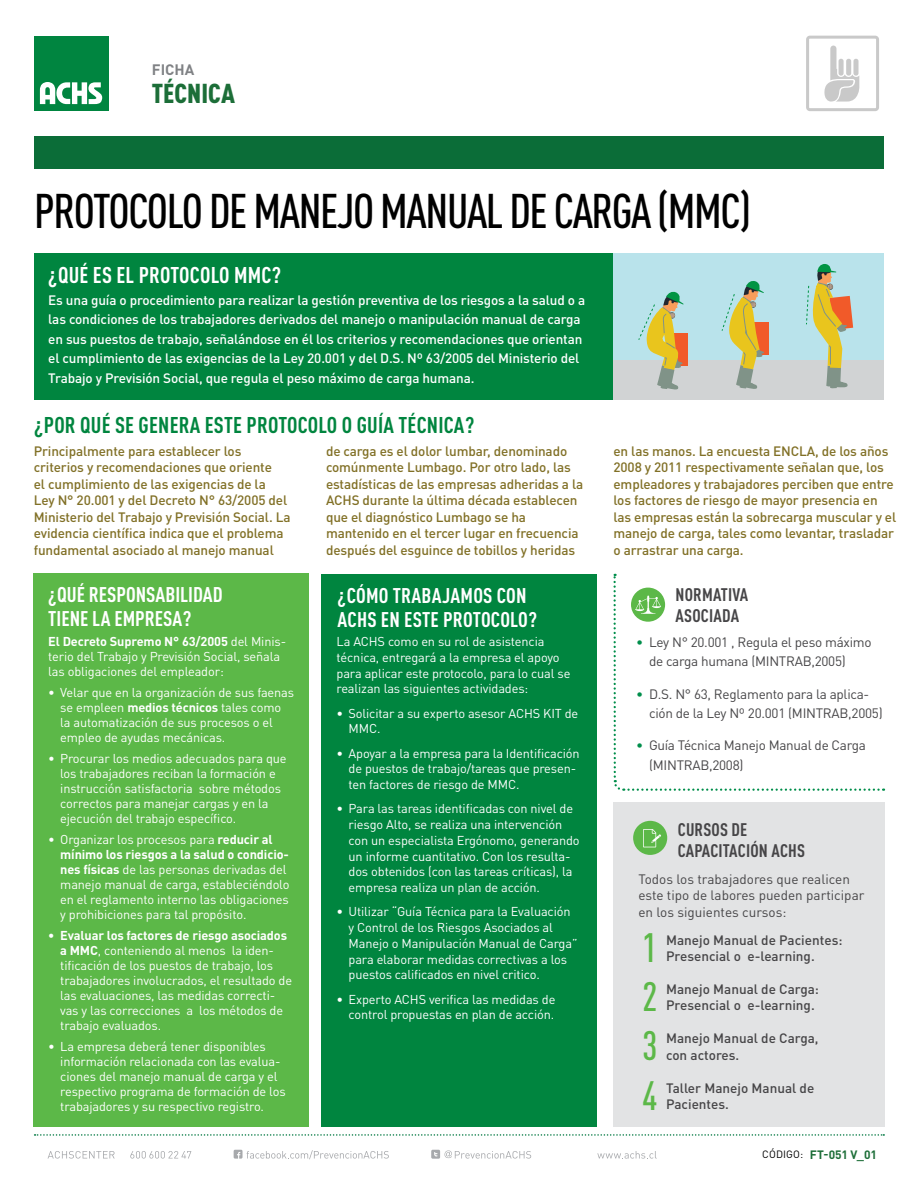
<style>
.page{position:relative;width:918px;height:1188px;background:#fff}
.page>*{position:absolute;margin:0;border:0;box-sizing:border-box;transform-origin:0 0}
.t1{font:500 48px "DIN Cond";letter-spacing:-.03em;color:#000}
.t2{font:500 40.5px "DIN Cond";color:#5cb848}
.t3{font:900 27px "DIN Cond";color:#1c6e38}
.t4{font:700 22.5px "DIN Cond";letter-spacing:.01em;color:#00853f}
.t5{font:700 22.5px "DIN Cond";letter-spacing:.01em;color:#fff}
.t6{font:700 21px/24px "DIN Cond";color:#fff}
.t7{font:700 18px/21px "DIN Cond";letter-spacing:.01em;color:#464547}
.t8{font:700 15px "DIN Pro";color:#808285}
.t9{font:500 13.5px/16.5px "DIN Pro";letter-spacing:-.01em;color:#817026}
.t10{font:500 13.5px/19.5px "DIN Pro";letter-spacing:-.01em;color:#fff}
.t11{font:13.5px/19.5px "DIN Pro";letter-spacing:-.02em;color:#464547}
.t12{font:500 13.5px/16.5px "DIN Pro";color:#464547}
.t13{font:13.5px/16.5px "DIN Pro";color:#464547}
.t14{font:12.75px/15px "DIN Pro";letter-spacing:-.01em;color:#fff}
.t15{font:700 12px "DIN Pro";letter-spacing:-.01em;color:#1d6e38}
.t16{font:10.5px "DIN Pro";color:#000}
.s1{font-weight:700}
.s2{color:#008e4b}
.s3{font-weight:400;font-size:10.5px;color:#000}
</style>
<div class="page">
<svg style="left:35px;top:1134px;width:849px;height:2px"></svg>
<svg style="left:48px;top:1151px;width:67px;height:8px"></svg>
<svg style="left:130px;top:1151px;width:61px;height:8px"></svg>
<svg style="left:597px;top:1151px;width:60px;height:8px"></svg>
<svg style="left:234px;top:1150px;width:155px;height:9px"></svg>
<svg style="left:431px;top:1150px;width:100px;height:9px"></svg>
<div style="left:322px;top:574px;width:275px;height:553px;background:#00853f"></div>
<div style="left:34px;top:573px;width:275px;height:554px;background:#5cb848"></div>
<svg style="left:613px;top:574px;width:271px;height:217px"></svg>
<div style="left:613px;top:802px;width:272px;height:325px;background:#e2e3e4"></div>
<div style="left:633px;top:821px;width:34px;height:34px;background:#5cb848;border-radius:50%"></div>
<svg style="left:643px;top:829px;width:18px;height:18px"></svg>
<div style="left:34px;top:36px;width:74px;height:75px;background:#008540"></div>
<svg style="left:40px;top:82px;width:62px;height:22px"></svg>
<svg style="left:806px;top:36px;width:73px;height:75px"></svg>
<div style="left:34px;top:136px;width:850px;height:32px;background:#0b6d38"></div>
<div style="left:34px;top:253px;width:850px;height:147px;background:#00853f"></div>
<div style="left:613px;top:340px;width:271px;height:60px;background:#d1d3d4"></div>
<div style="left:613px;top:253px;width:271px;height:107px;background:#b9e3eb"></div>
<div style="left:749px;top:322px;width:20px;height:32px;background:#f15a29"></div>
<svg style="left:721px;top:281px;width:43px;height:108px"></svg>
<div style="left:667px;top:333px;width:21px;height:32px;background:#f15a29"></div>
<svg style="left:638px;top:291px;width:46px;height:98px"></svg>
<svg style="left:806px;top:264px;width:47px;height:125px"></svg>
<p class="t8" style="left:152px;top:59px;width:44px">FICHA</p>
<h3 class="t3" style="left:152px;top:77px;width:85px">TÉCNICA</h3>
<h1 class="t1" style="left:34px;top:182px;width:719px">PROTOCOLO DE MANEJO MANUAL DE CARGA (MMC)</h1>
<h3 class="t5" style="left:48px;top:262px;width:234px">¿QUÉ ES EL PROTOCOLO MMC?</h3>
<p class="t10" style="left:48px;top:290px;width:539px">Es una guía o procedimiento para realizar la gestión preventiva de los riesgos a la salud o a las condiciones de los trabajadores derivados del manejo o manipulación manual de carga en sus puestos de trabajo, señalándose en él los criterios y recomendaciones que orientan el cumplimiento de las exigencias de la Ley 20.001 y del D.S. Nº 63/2005 del Ministerio del Trabajo y Previsión Social, que regula el peso máximo de carga humana.</p>
<h3 class="t4" style="left:34px;top:411px;width:442px">¿POR QUÉ SE GENERA ESTE PROTOCOLO O GUÍA TÉCNICA?</h3>
<p class="t9" style="left:34px;top:442px;width:258px">Principalmente para establecer los criterios y recomendaciones que oriente<br>el cumplimiento de las exigencias de la<br>Ley N° 20.001 y del Decreto N° 63/2005 del Ministerio del Trabajo y Previsión Social. La evidencia científica indica que el problema fundamental asociado al manejo manual</p>
<p class="t9" style="left:326px;top:442px;width:259px">de carga es el dolor lumbar, denominado comúnmente Lumbago. Por otro lado, las estadísticas de las empresas adheridas a la ACHS durante la última década establecen que el diagnóstico Lumbago se ha mantenido en el tercer lugar en frecuencia después del esguince de tobillos y heridas</p>
<p class="t9" style="left:614px;top:442px;width:284px">en las manos. La encuesta ENCLA, de los años 2008 y 2011 respectivamente señalan que, los empleadores y trabajadores perciben que entre los factores de riesgo de mayor presencia en las empresas están la sobrecarga muscular y el manejo de carga, tales como levantar, trasladar o arrastrar una carga.</p>
<h3 class="t6" style="left:48px;top:582px;width:176px">¿QUÉ RESPONSABILIDAD<br>TIENE LA EMPRESA?</h3>
<h3 class="t6" style="left:338px;top:583px;width:201px">¿CÓMO TRABAJAMOS CON<br>ACHS EN ESTE PROTOCOLO?</h3>
<h3 class="t7" style="left:676px;top:584px;width:74px">NORMATIVA<br>ASOCIADA</h3>
<p class="t14" style="left:48px;top:634px;width:239px"><span class="s1">El Decreto Supremo N° 63/2005</span> del Minis&shy;terio del Trabajo y Previsión Social, señala las obligaciones del empleador:</p>
<p class="t14" style="left:60px;top:684px;width:235px;text-indent:-12px">• Velar que en la organización de sus faenas se empleen <span class="s1">medios técnicos</span> tales como la automatización de sus procesos o el empleo de ayudas mecánicas.</p>
<p class="t14" style="left:60px;top:750px;width:228px;text-indent:-12px">• Procurar los medios adecuados para que los trabajadores reciban la formación e instrucción satisfactoria sobre métodos correctos para manejar cargas y en la ejecución del trabajo específico.</p>
<p class="t14" style="left:60px;top:831px;width:231px;text-indent:-12px">• Organizar los procesos para <span class="s1">reducir al mínimo los riesgos a la salud o condicio&shy;nes físicas</span> de las personas derivadas del manejo manual de carga, estableciéndolo en el reglamento interno las obligaciones y prohibiciones para tal propósito.</p>
<p class="t14" style="left:60px;top:927px;width:233px;text-indent:-12px"><span class="s1">• Evaluar los factores de riesgo asociados a MMC</span>, conteniendo al menos la iden&shy;tificación de los puestos de trabajo, los trabajadores involucrados, el resultado de las evaluaciones, las medidas correcti&shy;vas y las correcciones a los métodos de trabajo evaluados.</p>
<p class="t14" style="left:60px;top:1038px;width:227px;text-indent:-12px">• La empresa deberá tener disponibles información relacionada con las evalua&shy;ciones del manejo manual de carga y el respectivo programa de formación de los trabajadores y su respectivo registro.</p>
<p class="t14" style="left:337px;top:633px;width:235px;line-height:15.8px">La ACHS como en su rol de asistencia técnica, entregará a la empresa el apoyo para aplicar este protocolo, para lo cual se realizan las siguientes actividades:</p>
<p class="t14" style="left:349px;top:705px;width:231px;line-height:15.8px;text-indent:-12px">• Solicitar a su experto asesor ACHS KIT de<br>MMC.</p>
<p class="t14" style="left:349px;top:745px;width:233px;line-height:15.8px;text-indent:-12px">• Apoyar a la empresa para la Identificación de puestos de trabajo/tareas que presen&shy;ten factores de riesgo de MMC.</p>
<p class="t14" style="left:349px;top:800px;width:233px;line-height:15.8px;text-indent:-12px">• Para las tareas identificadas con nivel de riesgo Alto, se realiza una intervención con un especialista Ergónomo, generando un informe cuantitativo. Con los resulta&shy;dos obtenidos (con las tareas críticas), la empresa realiza un plan de acción.</p>
<p class="t14" style="left:349px;top:903px;width:231px;line-height:15.8px;text-indent:-12px">• Utilizar “Guía Técnica para la Evaluación y Control de los Riesgos Asociados al Manejo o Manipulación Manual de Carga” para elaborar medidas correctivas a los puestos calificados en nivel critico.</p>
<p class="t14" style="left:337px;top:991px;width:220px;line-height:15.8px;text-align:right">• Experto ACHS verifica las medidas de control propuestas en plan de acción.</p>
<p class="t11" style="left:649px;top:632px;width:224px;text-indent:-13px"><span class="s2">•</span> Ley N° 20.001 , Regula el peso máximo de carga humana (MINTRAB,2005)</p>
<p class="t11" style="left:649px;top:683px;width:235px;text-indent:-13px"><span class="s2">•</span> D.S. N° 63, Reglamento para la aplica&shy;ción de la Ley Nº 20.001 (MINTRAB,2005)</p>
<p class="t11" style="left:649px;top:735px;width:218px;text-indent:-13px"><span class="s2">•</span> Guía Técnica Manejo Manual de Carga (MINTRAB,2008)</p>
<h3 class="t7" style="left:678px;top:819px;width:129px">CURSOS DE<br>CAPACITACIÓN ACHS</h3>
<p class="t13" style="left:638px;top:870px;width:228px">Todos los trabajadores que realicen este tipo de labores pueden participar en los siguientes cursos:</p>
<h2 class="t2" style="left:642px;top:923px;width:17px">1</h2>
<p class="t12" style="left:666px;top:931px;width:178px">Manejo Manual de Pacientes:<br>Presencial o e-learning.</p>
<h2 class="t2" style="left:642px;top:973px;width:17px">2</h2>
<p class="t12" style="left:666px;top:980px;width:154px">Manejo Manual de Carga:<br>Presencial o e-learning.</p>
<h2 class="t2" style="left:642px;top:1022px;width:17px">3</h2>
<p class="t12" style="left:666px;top:1030px;width:154px">Manejo Manual de Carga, con actores.</p>
<h2 class="t2" style="left:642px;top:1071px;width:17px">4</h2>
<p class="t12" style="left:666px;top:1079px;width:150px">Taller Manejo Manual de<br>Pacientes.</p>
<p class="t16" style="left:762px;top:1147px;width:21px">código</p>
<p class="t15" style="left:800px;top:1147px;width:78px"><span class="s3">:</span> FT-051 V_01</p>
</div>
